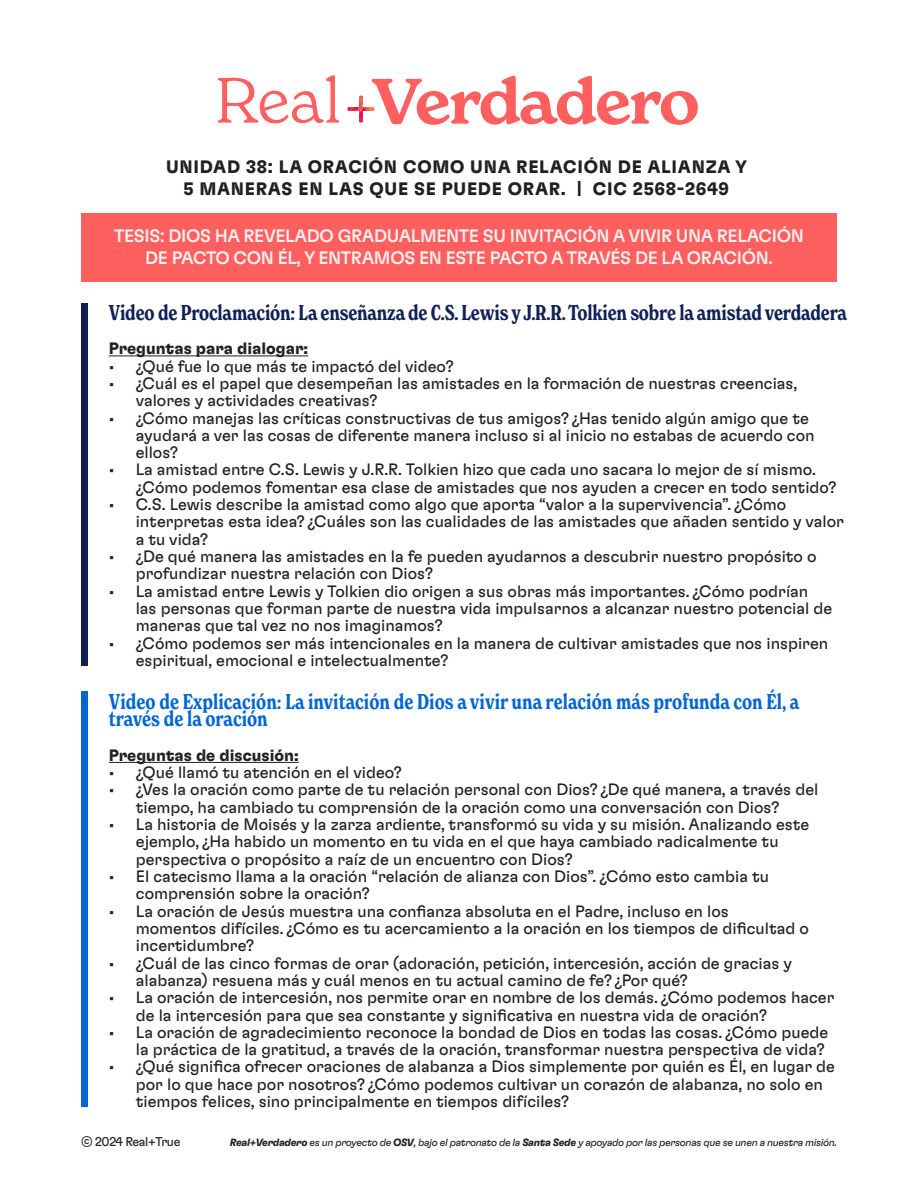
<style>
.page{position:relative;width:918px;height:1188px;background:#fff}
.page>*{position:absolute;margin:0;border:0;box-sizing:border-box;transform-origin:0 0}
.t1{font:600 62.7px "New Spirit";letter-spacing:-.03em;color:#ff5f5f}
.t2{font:600 condensed 21px/17.2px "New Spirit";color:#0066d4}
.t3{font:600 condensed 21px "New Spirit";letter-spacing:-.01em;color:#0f2157}
.t4{font:500 18px/22.4px "GT Flexa";letter-spacing:-.02em;color:#f1f0ef;text-align:center}
.t5{font:700 18px/21.6px "GT Flexa";letter-spacing:.04em;color:#22201f;text-align:center}
.t6{font:16.5px/17.2px "GT Flexa";color:#231f20}
.t7{font:700 16.5px "GT Flexa";color:#231f20}
.t8{font:12.75px "GT Flexa";letter-spacing:-.03em;color:#231f20}
.t9{font:italic 10.5px "GT Flexa";letter-spacing:-.03em;color:#231f20}
.s1{font-weight:700}
</style>
<div class="page">
<svg style="left:218px;top:75px;width:157px;height:49px"></svg>
<img style="left:348px;top:96px;width:26px;height:27px">
<div style="left:81px;top:213px;width:756px;height:69px;background:#ff5f5f"></div>
<div style="left:81px;top:303px;width:6px;height:363px;background:#0f2157"></div>
<hr style="left:109px;top:356px;width:199px;height:1px;background:#231f20">
<div style="left:81px;top:692px;width:6px;height:415px;background:#0066d4"></div>
<hr style="left:109px;top:762px;width:190px;height:1px;background:#231f20">
<p class="t1" style="left:372px;top:63px;width:329px">Verdadero</p>
<p class="t5" style="left:166px;top:156px;width:583px">UNIDAD 38: LA ORACIÓN COMO UNA RELACIÓN DE ALIANZA Y<br>5 MANERAS EN LAS QUE SE PUEDE ORAR. | CIC 2568-2649</p>
<p class="t4" style="left:114px;top:224px;width:691px">TESIS: DIOS HA REVELADO GRADUALMENTE SU INVITACIÓN A VIVIR UNA RELACIÓN<br>DE PACTO CON ÉL, Y ENTRAMOS EN ESTE PACTO A TRAVÉS DE LA ORACIÓN.</p>
<p class="t3" style="left:109px;top:299px;width:740px">Video de Proclamación: La enseñanza de C.S. Lewis y J.R.R. Tolkien sobre la amistad verdadera</p>
<p class="t7" style="left:109px;top:338px;width:201px">Preguntas para dialogar:</p>
<p class="t6" style="left:109px;top:357px;width:347px">• ¿Qué fue lo que más te impactó del video?</p>
<p class="t6" style="left:136px;top:374px;width:663px;text-indent:-27px">• ¿Cuál es el papel que desempeñan las amistades en la formación de nuestras creencias, valores y actividades creativas?</p>
<p class="t6" style="left:136px;top:408px;width:680px;text-indent:-27px">• ¿Cómo manejas las críticas constructivas de tus amigos? ¿Has tenido algún amigo que te ayudará a ver las cosas de diferente manera incluso si al inicio no estabas de acuerdo con ellos?</p>
<p class="t6" style="left:136px;top:460px;width:702px;text-indent:-27px">• La amistad entre C.S. Lewis y J.R.R. Tolkien hizo que cada uno sacara lo mejor de sí mismo. ¿Cómo podemos fomentar esa clase de amistades que nos ayuden a crecer en todo sentido?</p>
<p class="t6" style="left:136px;top:495px;width:710px;text-indent:-27px">• C.S. Lewis describe la amistad como algo que aporta “valor a la supervivencia”. ¿Cómo interpretas esta idea? ¿Cuáles son las cualidades de las amistades que añaden sentido y valor a tu vida?</p>
<p class="t6" style="left:136px;top:547px;width:682px;text-indent:-27px">• ¿De qué manera las amistades en la fe pueden ayudarnos a descubrir nuestro propósito o profundizar nuestra relación con Dios?</p>
<p class="t6" style="left:136px;top:582px;width:698px;text-indent:-27px">• La amistad entre Lewis y Tolkien dio origen a sus obras más importantes. ¿Cómo podrían las personas que forman parte de nuestra vida impulsarnos a alcanzar nuestro potencial de maneras que tal vez no nos imaginamos?</p>
<p class="t6" style="left:136px;top:634px;width:694px;text-indent:-27px">• ¿Cómo podemos ser más intencionales en la manera de cultivar amistades que nos inspiren espiritual, emocional e intelectualmente?</p>
<p class="t2" style="left:109px;top:693px;width:692px">Video de Explicación: La invitación de Dios a vivir una relación más profunda con Él, a través de la oración</p>
<p class="t7" style="left:109px;top:745px;width:191px">Preguntas de discusión:</p>
<p class="t6" style="left:109px;top:763px;width:295px">• ¿Qué llamó tu atención en el video?</p>
<p class="t6" style="left:136px;top:780px;width:684px;text-indent:-27px">• ¿Ves la oración como parte de tu relación personal con Dios? ¿De qué manera, a través del tiempo, ha cambiado tu comprensión de la oración como una conversación con Dios?</p>
<p class="t6" style="left:136px;top:815px;width:675px;text-indent:-27px">• La historia de Moisés y la zarza ardiente, transformó su vida y su misión. Analizando este ejemplo, ¿Ha habido un momento en tu vida en el que haya cambiado radicalmente tu perspectiva o propósito a raíz de un encuentro con Dios?</p>
<p class="t6" style="left:136px;top:867px;width:635px;text-indent:-27px">• El catecismo llama a la oración “relación de alianza con Dios”. ¿Cómo esto cambia tu comprensión sobre la oración?</p>
<p class="t6" style="left:136px;top:902px;width:675px;text-indent:-27px">• La oración de Jesús muestra una confianza absoluta en el Padre, incluso en los momentos difíciles. ¿Cómo es tu acercamiento a la oración en los tiempos de dificultad o incertidumbre?</p>
<p class="t6" style="left:136px;top:954px;width:658px;text-indent:-27px">• ¿Cuál de las cinco formas de orar (adoración, petición, intercesión, acción de gracias y alabanza) resuena más y cuál menos en tu actual camino de fe? ¿Por qué?</p>
<p class="t6" style="left:136px;top:988px;width:700px;text-indent:-27px">• La oración de intercesión, nos permite orar en nombre de los demás. ¿Cómo podemos hacer de la intercesión para que sea constante y significativa en nuestra vida de oración?</p>
<p class="t6" style="left:109px;top:1023px;width:721px;text-align:right">• La oración de agradecimiento reconoce la bondad de Dios en todas las cosas. ¿Cómo puede la práctica de la gratitud, a través de la oración, transformar nuestra perspectiva de vida?</p>
<p class="t6" style="left:136px;top:1057px;width:701px;text-indent:-27px">• ¿Qué significa ofrecer oraciones de alabanza a Dios simplemente por quién es Él, en lugar de por lo que hace por nosotros? ¿Cómo podemos cultivar un corazón de alabanza, no solo en tiempos felices, sino principalmente en tiempos difíciles?</p>
<p class="t8" style="left:81px;top:1134px;width:101px">© 2024 Real+True</p>
<p class="t9" style="left:230px;top:1136px;width:609px"><span class="s1">Real+Verdadero</span> es un proyecto de <span class="s1">OSV</span>, bajo el patronato de la <span class="s1">Santa Sede</span> y apoyado por las personas que se unen a nuestra misión.</p>
</div>
